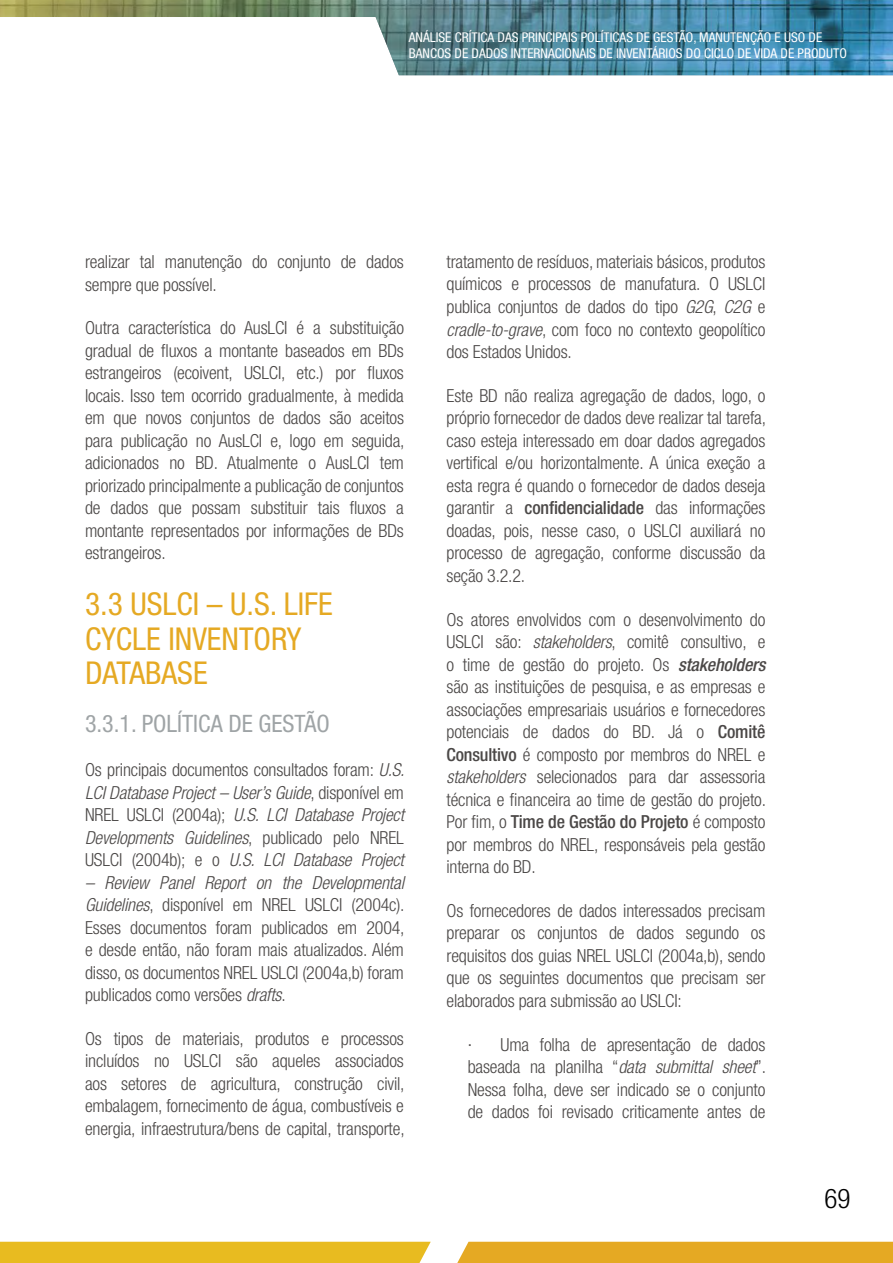
<style>
.page{position:relative;width:893px;height:1263px;background:#fff}
.page>*{position:absolute;margin:0;border:0;box-sizing:border-box;transform-origin:0 0}
.t1{font:condensed 31.5px/34.5px "Helvetica Neue LT Std";color:#e5a923}
.t2{font:300 condensed 27px "Helvetica Neue LT Std";color:#000}
.t3{font:condensed 24px "Helvetica Neue LT Std";color:#9fa4a6}
.t4{font:300 condensed 18px/22.5px "Helvetica Neue LT Std";letter-spacing:-.01em;color:#4b4847;text-align:justify}
.t5{font:condensed 13.5px/16.2px "Helvetica Neue LT Std";color:#fff}
.s1{font-style:italic}
.s2{font-weight:500}
.s3{font-weight:500;font-style:italic}
</style>
<div class="page">
<img style="left:0;top:0;width:893px;height:75px">
<div style="left:457px;top:1242px;width:436px;height:21px;background:#e5a923"></div>
<div style="left:0;top:1242px;width:431px;height:21px;background:#e8bb20"></div>
<p class="t5" style="left:409px;top:29px;width:440px">ANÁLISE CRÍTICA DAS PRINCIPAIS POLÍTICAS DE GESTÃO, MANUTENÇÃO E USO DE<br>BANCOS DE DADOS INTERNACIONAIS DE INVENTÁRIOS DO CICLO DE VIDA DE PRODUTO</p>
<p class="t4" style="left:85px;top:250px;width:320px">realizar tal manutenção do conjunto de dados sempre que possível.</p>
<p class="t4" style="left:85px;top:316px;width:321px">Outra característica do AusLCI é a substituição gradual de fluxos a montante baseados em BDs estrangeiros (ecoivent, USLCI, etc.) por fluxos locais. Isso tem ocorrido gradualmente, à medida em que novos conjuntos de dados são aceitos para publicação no AusLCI e, logo em seguida, adicionados no BD. Atualmente o AusLCI tem priorizado principalmente a publicação de conjuntos de dados que possam substituir tais fluxos a montante representados por informações de BDs estrangeiros.</p>
<h1 class="t1" style="left:85px;top:586px;width:249px">3.3 USLCI – U.S. LIFE<br>CYCLE INVENTORY<br>DATABASE</h1>
<h3 class="t3" style="left:85px;top:710px;width:246px">3.3.1. POLÍTICA DE GESTÃO</h3>
<p class="t4" style="left:85px;top:758px;width:321px">Os principais documentos consultados foram: <span class="s1">U.S.<br>LCI Database Project – User’s Guide</span>, disponível em NREL USLCI (2004a); <span class="s1">U.S. LCI Database Project Developments Guidelines</span>, publicado pelo NREL USLCI (2004b); e o <span class="s1">U.S. LCI Database Project</span></p>
<p class="t4" style="left:85px;top:871px;width:321px"><span class="s1">– Review Panel Report on the Developmental Guidelines</span>, disponível em NREL USLCI (2004c).<br>Esses documentos foram publicados em 2004, e desde então, não foram mais atualizados. Além disso, os documentos NREL USLCI (2004a,b) foram publicados como versões <span class="s1">drafts</span>.</p>
<p class="t4" style="left:85px;top:1027px;width:321px">Os tipos de materiais, produtos e processos incluídos no USLCI são aqueles associados aos setores de agricultura, construção civil, embalagem, fornecimento de água, combustíveis e energia, infraestrutura/bens de capital, transporte,</p>
<p class="t4" style="left:446px;top:250px;width:320px">tratamento de resíduos, materiais básicos, produtos químicos e processos de manufatura. O USLCI publica conjuntos de dados do tipo <span class="s1">G2G</span>, <span class="s1">C2G</span> e <span class="s1">cradle-to-grave</span>, com foco no contexto geopolítico dos Estados Unidos.</p>
<p class="t4" style="left:446px;top:384px;width:321px">Este BD não realiza agregação de dados, logo, o próprio fornecedor de dados deve realizar tal tarefa, caso esteja interessado em doar dados agregados vertifical e/ou horizontalmente. A única exeção a esta regra é quando o fornecedor de dados deseja garantir a <span class="s2">confidencialidade</span> das informações doadas, pois, nesse caso, o USLCI auxiliará no processo de agregação, conforme discussão da seção 3.2.2.</p>
<p class="t4" style="left:446px;top:608px;width:321px">Os atores envolvidos com o desenvolvimento do USLCI são: <span class="s1">stakeholders</span>, comitê consultivo, e o time de gestão do projeto. Os <span class="s3">stakeholders </span>são as instituições de pesquisa, e as empresas e associações empresariais usuários e fornecedores potenciais de dados do BD. Já o <span class="s2">Comitê Consultivo</span> é composto por membros do NREL e <span class="s1">stakeholders</span> selecionados para dar assessoria técnica e financeira ao time de gestão do projeto.<br>Por fim, o <span class="s2">Time de Gestão do Projeto</span> é composto por membros do NREL, responsáveis pela gestão interna do BD.</p>
<p class="t4" style="left:446px;top:899px;width:320px">Os fornecedores de dados interessados precisam preparar os conjuntos de dados segundo os requisitos dos guias NREL USLCI (2004a,b), sendo que os seguintes documentos que precisam ser elaborados para submissão ao USLCI:</p>
<p class="t4" style="left:468px;top:1033px;width:300px">· Uma folha de apresentação de dados baseada na planilha “<span class="s1">data submittal sheet</span>”.<br>Nessa folha, deve ser indicado se o conjunto de dados foi revisado criticamente antes de</p>
<h2 class="t2" style="left:824px;top:1182px;width:27px">69</h2>
</div>
